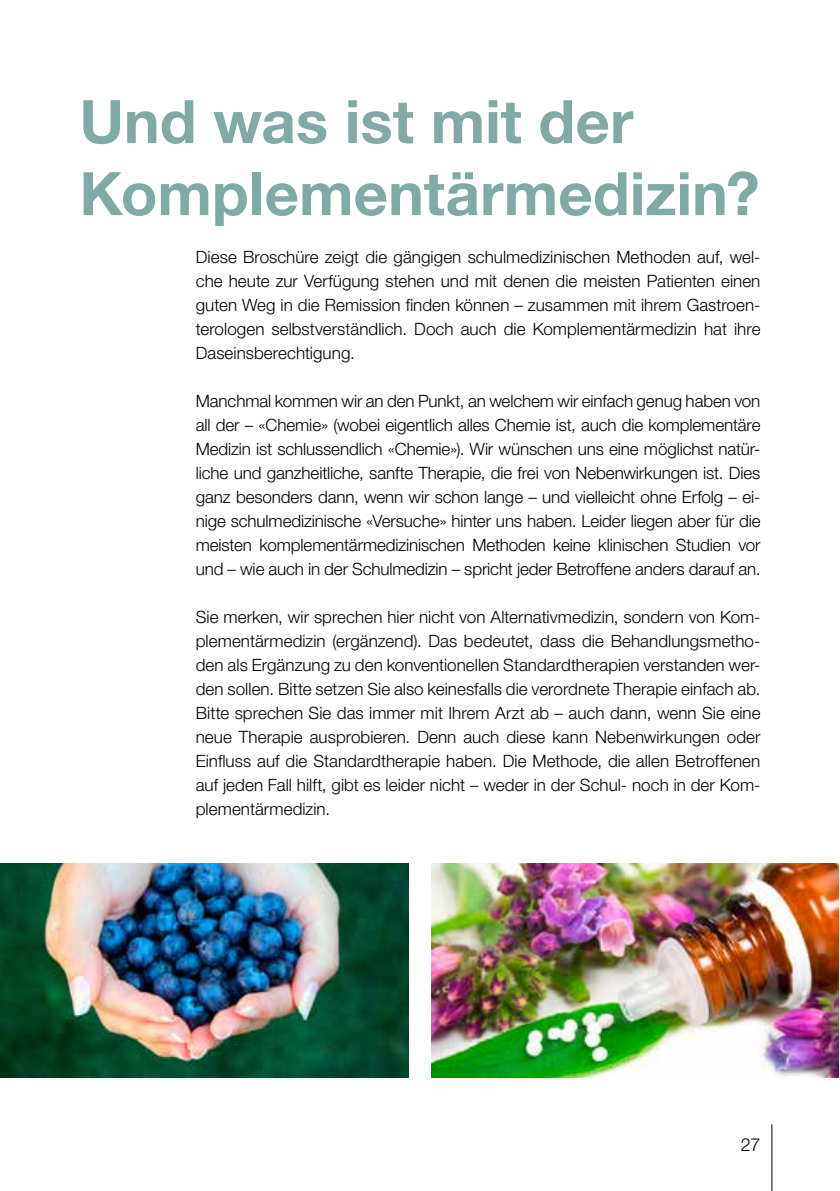
<style>
.page{position:relative;width:840px;height:1191px;background:#fff}
.page>*{position:absolute;margin:0;border:0;box-sizing:border-box;transform-origin:0 0}
.t1{font:700 60px/72px "Helvetica Neue LT";color:#81a9a5}
.t2{font:300 18px "Helvetica Neue LT";color:#000}
.t3{font:300 17px/24px "Helvetica Neue LT";color:#000;text-align:justify}
</style>
<div class="page">
<hr style="left:771px;top:1124px;width:1px;height:67px;background:#000">
<img style="left:0;top:863px;width:408px;height:214px">
<img style="left:431px;top:863px;width:407px;height:214px">
<h1 class="t1" style="left:79px;top:84px;width:681px">Und was ist mit der<br>Komplementärmedizin?</h1>
<p class="t3" style="left:196px;top:245px;width:566px">Diese Broschüre zeigt die gängigen schulmedizinischen Methoden auf, wel&shy;che heute zur Verfügung stehen und mit denen die meisten Patienten einen guten Weg in die Remission finden können – zusammen mit ihrem Gastroen&shy;terologen selbstverständlich. Doch auch die Komplementärmedizin hat ihre Daseinsberechtigung.</p>
<p class="t3" style="left:196px;top:389px;width:566px">Manchmal kommen wir an den Punkt, an welchem wir einfach genug haben von all der – «Chemie» (wobei eigentlich alles Chemie ist, auch die komplementäre Medizin ist schlussendlich «Chemie»). Wir wünschen uns eine möglichst natür&shy;liche und ganzheitliche, sanfte Therapie, die frei von Nebenwirkungen ist. Dies ganz besonders dann, wenn wir schon lange – und vielleicht ohne Erfolg – ei&shy;nige schulmedizinische «Versuche» hinter uns haben. Leider liegen aber für die meisten komplementärmedizinischen Methoden keine klinischen Studien vor und – wie auch in der Schulmedizin – spricht jeder Betroffene anders darauf an.</p>
<p class="t3" style="left:196px;top:605px;width:566px">Sie merken, wir sprechen hier nicht von Alternativmedizin, sondern von Kom&shy;plementärmedizin (ergänzend). Das bedeutet, dass die Behandlungsmetho&shy;den als Ergänzung zu den konventionellen Standardtherapien verstanden wer&shy;den sollen. Bitte setzen Sie also keinesfalls die verordnete Therapie einfach ab.<br>Bitte sprechen Sie das immer mit Ihrem Arzt ab – auch dann, wenn Sie eine neue Therapie ausprobieren. Denn auch diese kann Nebenwirkungen oder Einfluss auf die Standardtherapie haben. Die Methode, die allen Betroffenen auf jeden Fall hilft, gibt es leider nicht – weder in der Schul- noch in der Kom&shy;plementärmedizin.</p>
<p class="t2" style="left:740px;top:1134px;width:21px">27</p>
</div>
